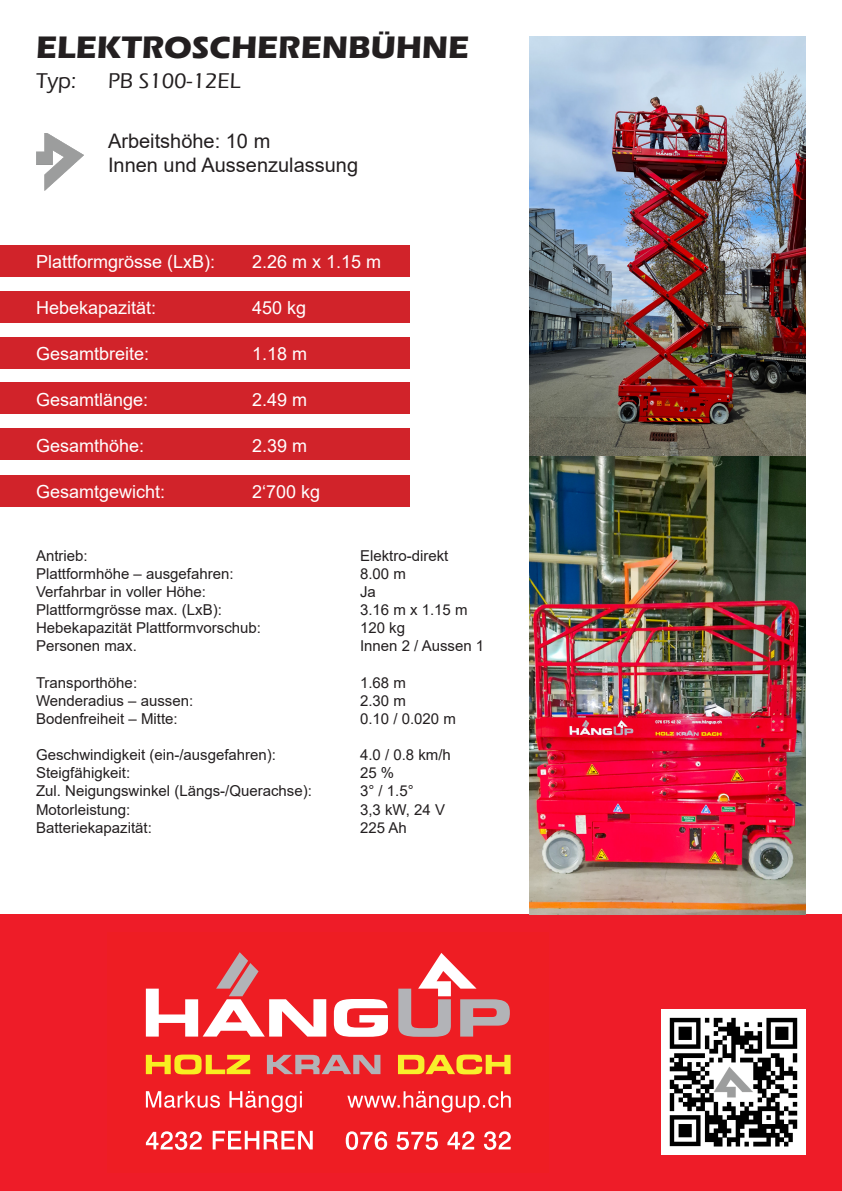
<style>
.page{position:relative;width:842px;height:1191px;background:#fff}
.page>*{position:absolute;margin:0;border:0;box-sizing:border-box;transform-origin:0 0}
.t1{font:700 32px "Eras ITC";color:#231f20}
.t2{font:500 22px "Eras ITC";color:#231f20}
.t3{font:20px "Arial";color:#231f20}
.t4{font:18px "Arial";color:#fff}
.t5{font:15px "Arial";color:#231f20}
</style>
<div class="page">
<div style="left:0;top:914px;width:842px;height:277px;background:#ee1c28"></div>
<img style="left:661px;top:1009px;width:144px;height:145px">
<div style="left:108px;top:932px;width:441px;height:240px;background:#ee1d23"></div>
<svg style="left:398px;top:953px;width:112px;height:83px"></svg>
<svg style="left:334px;top:999px;width:54px;height:37px"></svg>
<svg style="left:146px;top:952px;width:180px;height:84px"></svg>
<svg style="left:146px;top:1130px;width:365px;height:20px"></svg>
<svg style="left:347px;top:1091px;width:164px;height:21px"></svg>
<svg style="left:146px;top:1091px;width:156px;height:21px"></svg>
<svg style="left:267px;top:1054px;width:113px;height:20px"></svg>
<svg style="left:398px;top:1054px;width:113px;height:20px"></svg>
<svg style="left:146px;top:1054px;width:104px;height:20px"></svg>
<div style="left:0;top:475px;width:410px;height:31px;background:#d1232a"></div>
<div style="left:0;top:428px;width:410px;height:32px;background:#d1232a"></div>
<div style="left:0;top:291px;width:410px;height:32px;background:#d1232a"></div>
<div style="left:0;top:337px;width:410px;height:31px;background:#d1232a"></div>
<div style="left:0;top:382px;width:410px;height:32px;background:#d1232a"></div>
<div style="left:0;top:245px;width:410px;height:32px;background:#d1232a"></div>
<img style="left:529px;top:36px;width:277px;height:878px">
<img style="left:36px;top:134px;width:47px;height:57px">
<p class="t1" style="left:36px;top:29px;width:435px">ELEKTROSCHERENBÜHNE</p>
<p class="t2" style="left:36px;top:69px;width:42px">Typ:</p>
<p class="t2" style="left:108px;top:69px;width:134px">PB S100-12EL</p>
<p class="t3" style="left:108px;top:127px;width:164px">Arbeitshöhe: 10 m</p>
<p class="t3" style="left:108px;top:151px;width:252px">Innen und Aussenzulassung</p>
<p class="t4" style="left:36px;top:250px;width:181px">Plattformgrösse (LxB):</p>
<p class="t4" style="left:252px;top:250px;width:131px">2.26 m x 1.15 m</p>
<p class="t4" style="left:36px;top:296px;width:122px">Hebekapazität:</p>
<p class="t4" style="left:252px;top:296px;width:56px">450 kg</p>
<p class="t4" style="left:36px;top:342px;width:115px">Gesamtbreite:</p>
<p class="t4" style="left:252px;top:342px;width:57px">1.18 m</p>
<p class="t4" style="left:36px;top:388px;width:114px">Gesamtlänge:</p>
<p class="t4" style="left:252px;top:388px;width:57px">2.49 m</p>
<p class="t4" style="left:36px;top:434px;width:110px">Gesamthöhe:</p>
<p class="t4" style="left:252px;top:434px;width:57px">2.39 m</p>
<p class="t4" style="left:36px;top:480px;width:131px">Gesamtgewicht:</p>
<p class="t4" style="left:252px;top:480px;width:70px">2‘700 kg</p>
<p class="t5" style="left:36px;top:546px;width:53px">Antrieb:</p>
<p class="t5" style="left:360px;top:546px;width:90px">Elektro-direkt</p>
<p class="t5" style="left:36px;top:564px;width:199px">Plattformhöhe – ausgefahren:</p>
<p class="t5" style="left:360px;top:564px;width:47px">8.00 m</p>
<p class="t5" style="left:36px;top:582px;width:172px">Verfahrbar in voller Höhe:</p>
<p class="t5" style="left:360px;top:582px;width:17px">Ja</p>
<p class="t5" style="left:36px;top:600px;width:187px">Plattformgrösse max. (LxB):</p>
<p class="t5" style="left:360px;top:600px;width:109px">3.16 m x 1.15 m</p>
<p class="t5" style="left:36px;top:618px;width:227px">Hebekapazität Plattformvorschub:</p>
<p class="t5" style="left:360px;top:618px;width:47px">120 kg</p>
<p class="t5" style="left:36px;top:636px;width:102px">Personen max.</p>
<p class="t5" style="left:360px;top:636px;width:126px">Innen 2 / Aussen 1</p>
<p class="t5" style="left:36px;top:672px;width:103px">Transporthöhe:</p>
<p class="t5" style="left:360px;top:672px;width:47px">1.68 m</p>
<p class="t5" style="left:36px;top:690px;width:159px">Wenderadius – aussen:</p>
<p class="t5" style="left:360px;top:690px;width:47px">2.30 m</p>
<p class="t5" style="left:36px;top:708px;width:143px">Bodenfreiheit – Mitte:</p>
<p class="t5" style="left:360px;top:708px;width:97px">0.10 / 0.020 m</p>
<p class="t5" style="left:36px;top:744px;width:242px">Geschwindigkeit (ein-/ausgefahren):</p>
<p class="t5" style="left:360px;top:744px;width:92px">4.0 / 0.8 km/h</p>
<p class="t5" style="left:36px;top:762px;width:96px">Steigfähigkeit:</p>
<p class="t5" style="left:360px;top:762px;width:36px">25 %</p>
<p class="t5" style="left:36px;top:780px;width:277px">Zul. Neigungswinkel (Längs-/Querachse):</p>
<p class="t5" style="left:360px;top:780px;width:55px">3° / 1.5°</p>
<p class="t5" style="left:36px;top:799px;width:96px">Motorleistung:</p>
<p class="t5" style="left:360px;top:799px;width:87px">3,3 kW, 24 V</p>
<p class="t5" style="left:36px;top:817px;width:117px">Batteriekapazität:</p>
<p class="t5" style="left:360px;top:817px;width:48px">225 Ah</p>
</div>
